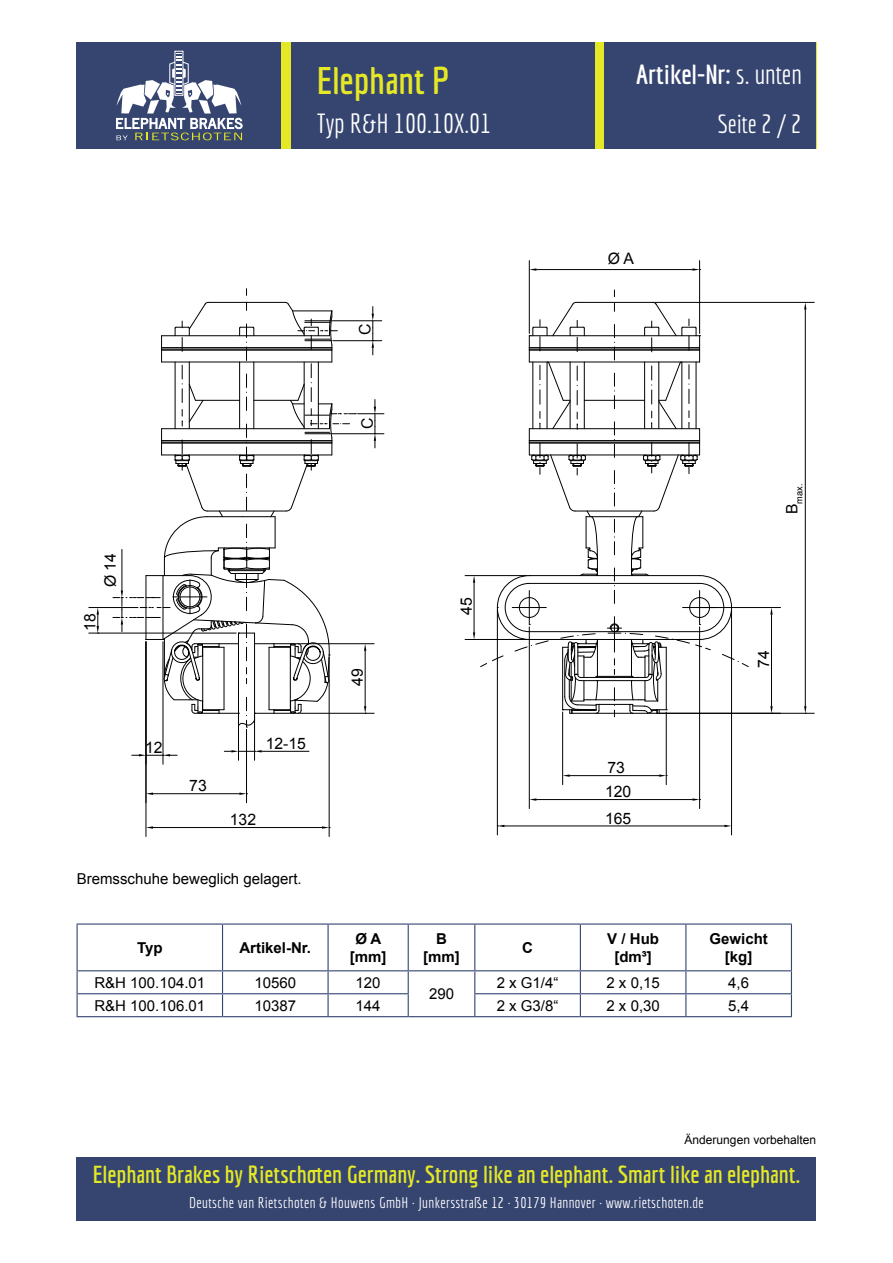
<style>
.page{position:relative;width:893px;height:1263px;background:#fff}
.page>*{position:absolute;margin:0;border:0;box-sizing:border-box;transform-origin:0 0}
.t1{font:700 37.5px "Economica";color:#e4e826}
.t2{font:700 27px "Economica";color:#fff}
.t3{font:27px "Economica";color:#fff}
.t4{font:25.5px "Economica";color:#fff}
.t5{font:700 24px "Economica";color:#e4e826}
.t6{font:15.75px/26.4px "Arial";color:#000}
.t7{font:15px "Arial";color:#000}
.t8{font:15px "Economica";letter-spacing:.025em;color:#fff}
.t9{font:700 15px/18px "Arial";color:#000;text-align:center}
.t10{font:12px "Arial";color:#000}
.t11{font:9.15px "Arial";color:#000}
.s1{font-weight:400}
</style>
<div class="page">
<div style="left:76px;top:1157px;width:740px;height:63px;background:#364570"></div>
<div style="left:76px;top:43px;width:741px;height:106px;background:#e4e826"></div>
<div style="left:76px;top:43px;width:204px;height:106px;background:#364570"></div>
<div style="left:605px;top:43px;width:211px;height:106px;background:#364570"></div>
<div style="left:291px;top:43px;width:303px;height:106px;background:#364570"></div>
<div style="left:175px;top:51px;width:8px;height:45px;border:1px solid #fff"></div>
<svg style="left:116px;top:53px;width:127px;height:87px"></svg>
<hr style="left:465px;top:575px;width:62px;height:1px;background:#000">
<hr style="left:465px;top:639px;width:62px;height:1px;background:#000">
<hr style="left:238px;top:715px;width:1px;height:45px;background:#000">
<hr style="left:254px;top:715px;width:1px;height:45px;background:#000">
<hr style="left:262px;top:751px;width:47px;height:1px;background:#000">
<svg style="left:224px;top:750px;width:38px;height:2px"></svg>
<hr style="left:655px;top:302px;width:159px;height:1px;background:#000">
<hr style="left:659px;top:713px;width:155px;height:1px;background:#000">
<hr style="left:805px;top:309px;width:1px;height:397px;background:#000">
<svg style="left:804px;top:302px;width:2px;height:7px"></svg>
<svg style="left:804px;top:706px;width:2px;height:8px"></svg>
<hr style="left:702px;top:607px;width:78px;height:1px;background:#000">
<hr style="left:771px;top:615px;width:1px;height:91px;background:#000">
<svg style="left:770px;top:608px;width:3px;height:7px"></svg>
<svg style="left:770px;top:706px;width:3px;height:8px"></svg>
<hr style="left:163px;top:642px;width:1px;height:122px;background:#000">
<svg style="left:132px;top:754px;width:45px;height:2px"></svg>
<hr style="left:529px;top:627px;width:1px;height:181px;background:#000">
<hr style="left:699px;top:627px;width:1px;height:181px;background:#000">
<hr style="left:536px;top:799px;width:156px;height:1px;background:#000">
<svg style="left:529px;top:798px;width:7px;height:3px"></svg>
<svg style="left:692px;top:798px;width:9px;height:3px"></svg>
<hr style="left:731px;top:610px;width:1px;height:225px;background:#000">
<hr style="left:497px;top:610px;width:1px;height:225px;background:#000">
<hr style="left:504px;top:826px;width:220px;height:1px;background:#000">
<svg style="left:724px;top:825px;width:7px;height:2px"></svg>
<svg style="left:497px;top:825px;width:7px;height:2px"></svg>
<hr style="left:562px;top:712px;width:1px;height:73px;background:#000">
<hr style="left:666px;top:712px;width:1px;height:73px;background:#000">
<hr style="left:570px;top:775px;width:89px;height:1px;background:#000">
<svg style="left:563px;top:774px;width:7px;height:3px"></svg>
<svg style="left:659px;top:774px;width:8px;height:3px"></svg>
<hr style="left:146px;top:642px;width:1px;height:194px;background:#000">
<hr style="left:329px;top:657px;width:1px;height:179px;background:#000">
<hr style="left:153px;top:827px;width:169px;height:1px;background:#000">
<svg style="left:146px;top:826px;width:7px;height:3px"></svg>
<svg style="left:322px;top:826px;width:8px;height:3px"></svg>
<hr style="left:89px;top:607px;width:49px;height:1px;background:#000">
<hr style="left:89px;top:633px;width:147px;height:1px;background:#000">
<svg style="left:97px;top:608px;width:2px;height:26px"></svg>
<hr style="left:246px;top:729px;width:1px;height:74px;background:#000">
<hr style="left:153px;top:793px;width:86px;height:1px;background:#000">
<svg style="left:146px;top:792px;width:7px;height:3px"></svg>
<svg style="left:239px;top:792px;width:9px;height:3px"></svg>
<hr style="left:529px;top:261px;width:1px;height:72px;background:#000">
<hr style="left:699px;top:261px;width:1px;height:72px;background:#000">
<hr style="left:536px;top:269px;width:156px;height:1px;background:#000">
<svg style="left:529px;top:268px;width:7px;height:3px"></svg>
<svg style="left:692px;top:268px;width:9px;height:3px"></svg>
<svg style="left:113px;top:302px;width:271px;height:430px"></svg>
<svg style="left:473px;top:290px;width:276px;height:427px"></svg>
<hr style="left:77px;top:923px;width:146px;height:2px;background:#364570">
<hr style="left:77px;top:925px;width:1px;height:45px;background:#364570">
<hr style="left:223px;top:923px;width:105px;height:2px;background:#364570">
<hr style="left:222px;top:925px;width:1px;height:45px;background:#364570">
<hr style="left:328px;top:923px;width:80px;height:2px;background:#364570">
<hr style="left:327px;top:925px;width:2px;height:45px;background:#364570">
<hr style="left:408px;top:923px;width:67px;height:2px;background:#364570">
<hr style="left:408px;top:925px;width:1px;height:45px;background:#364570">
<hr style="left:475px;top:923px;width:105px;height:2px;background:#364570">
<hr style="left:474px;top:925px;width:1px;height:45px;background:#364570">
<hr style="left:580px;top:923px;width:106px;height:2px;background:#364570">
<hr style="left:580px;top:925px;width:1px;height:45px;background:#364570">
<hr style="left:686px;top:923px;width:106px;height:2px;background:#364570">
<hr style="left:685px;top:925px;width:1px;height:45px;background:#364570">
<hr style="left:791px;top:925px;width:1px;height:45px;background:#364570">
<hr style="left:77px;top:970px;width:146px;height:1px;background:#364570">
<hr style="left:223px;top:970px;width:105px;height:1px;background:#364570">
<hr style="left:328px;top:970px;width:80px;height:1px;background:#364570">
<hr style="left:327px;top:971px;width:2px;height:22px;background:#364570">
<hr style="left:408px;top:970px;width:67px;height:1px;background:#364570">
<hr style="left:408px;top:1016px;width:67px;height:1px;background:#364570">
<hr style="left:475px;top:970px;width:105px;height:1px;background:#364570">
<hr style="left:580px;top:970px;width:106px;height:1px;background:#364570">
<hr style="left:686px;top:970px;width:106px;height:1px;background:#364570">
<hr style="left:77px;top:993px;width:146px;height:1px;background:#364570">
<svg style="left:77px;top:971px;width:1px;height:45px"></svg>
<hr style="left:223px;top:993px;width:105px;height:1px;background:#364570">
<svg style="left:222px;top:971px;width:1px;height:45px"></svg>
<hr style="left:328px;top:993px;width:81px;height:1px;background:#364570">
<hr style="left:327px;top:994px;width:2px;height:22px;background:#364570">
<svg style="left:408px;top:971px;width:1px;height:45px"></svg>
<hr style="left:77px;top:1016px;width:146px;height:1px;background:#364570">
<hr style="left:223px;top:1016px;width:105px;height:1px;background:#364570">
<hr style="left:328px;top:1016px;width:80px;height:1px;background:#364570">
<hr style="left:474px;top:993px;width:106px;height:1px;background:#364570">
<svg style="left:474px;top:971px;width:1px;height:45px"></svg>
<hr style="left:580px;top:993px;width:106px;height:1px;background:#364570">
<svg style="left:580px;top:971px;width:1px;height:45px"></svg>
<hr style="left:686px;top:993px;width:106px;height:1px;background:#364570">
<svg style="left:685px;top:971px;width:1px;height:45px"></svg>
<svg style="left:791px;top:971px;width:1px;height:45px"></svg>
<hr style="left:475px;top:1016px;width:105px;height:1px;background:#364570">
<hr style="left:580px;top:1016px;width:106px;height:1px;background:#364570">
<hr style="left:686px;top:1016px;width:106px;height:1px;background:#364570">
<h1 class="t1" style="left:317px;top:59px;width:134px">Elephant P</h1>
<h2 class="t3" style="left:317px;top:108px;width:176px">Typ R&amp;H 100.10X.01</h2>
<p class="t6" style="left:352px;top:335px;width:13px;rotate:-90deg">C</p>
<p class="t6" style="left:354px;top:429px;width:13px;rotate:-90deg">C</p>
<p class="t6" style="left:97px;top:587px;width:36px;rotate:-90deg">Ø 14</p>
<p class="t6" style="left:77px;top:631px;width:19px;rotate:-90deg">18</p>
<p class="t6" style="left:145px;top:734px;width:19px">12</p>
<p class="t6" style="left:189px;top:773px;width:19px">73</p>
<p class="t6" style="left:266px;top:730px;width:42px">12-15</p>
<p class="t6" style="left:230px;top:807px;width:28px">132</p>
<p class="t7" style="left:77px;top:869px;width:227px">Bremsschuhe beweglich gelagert.</p>
<p class="t6" style="left:344px;top:686px;width:19px;rotate:-90deg">49</p>
<p class="t6" style="left:453px;top:615px;width:19px;rotate:-90deg">45</p>
<h2 class="t2" style="left:636px;top:59px;width:167px">Artikel-Nr: <span class="s1">s. unten</span></h2>
<h3 class="t4" style="left:718px;top:109px;width:85px">Seite 2 / 2</h3>
<p class="t6" style="left:608px;top:245px;width:28px">Ø A</p>
<p class="t6" style="left:607px;top:755px;width:19px">73</p>
<p class="t6" style="left:605px;top:779px;width:28px">120<br>165</p>
<p class="t11" style="left:793px;top:514px;width:32px;rotate:-90deg"><sup>B</sup>max.</p>
<p class="t6" style="left:751px;top:668px;width:19px;rotate:-90deg">74</p>
<p class="t9" style="left:137px;top:939px;width:27px">Typ</p>
<p class="t9" style="left:239px;top:939px;width:73px">Artikel-Nr.</p>
<p class="t9" style="left:350px;top:930px;width:38px">Ø A [mm]</p>
<p class="t9" style="left:423px;top:930px;width:38px">B [mm]</p>
<p class="t9" style="left:522px;top:939px;width:12px">C</p>
<p class="t9" style="left:607px;top:930px;width:53px">V / Hub [dm³]</p>
<p class="t9" style="left:709px;top:930px;width:60px">Gewicht [kg]</p>
<p class="t7" style="left:94px;top:973px;width:112px">R&amp;H 100.104.01</p>
<p class="t7" style="left:254px;top:973px;width:43px">10560</p>
<p class="t7" style="left:356px;top:973px;width:27px">120</p>
<p class="t7" style="left:429px;top:984px;width:27px">290</p>
<p class="t7" style="left:497px;top:973px;width:63px">2 x G1/4“</p>
<p class="t7" style="left:606px;top:973px;width:55px">2 x 0,15</p>
<p class="t7" style="left:728px;top:973px;width:22px">4,6</p>
<p class="t7" style="left:94px;top:995px;width:112px">R&amp;H 100.106.01</p>
<p class="t7" style="left:254px;top:995px;width:43px">10387</p>
<p class="t7" style="left:356px;top:995px;width:27px">144</p>
<p class="t7" style="left:497px;top:995px;width:63px">2 x G3/8“</p>
<p class="t7" style="left:606px;top:995px;width:55px">2 x 0,30</p>
<p class="t7" style="left:728px;top:995px;width:22px">5,4</p>
<p class="t10" style="left:685px;top:1132px;width:133px">Änderungen vorbehalten</p>
<h3 class="t5" style="left:93px;top:1160px;width:709px">Elephant Brakes by Rietschoten Germany. Strong like an elephant. Smart like an elephant.</h3>
<p class="t8" style="left:189px;top:1194px;width:516px">Deutsche van Rietschoten &amp; Houwens GmbH · Junkersstraße 12 · 30179 Hannover · www.rietschoten.de</p>
</div>
